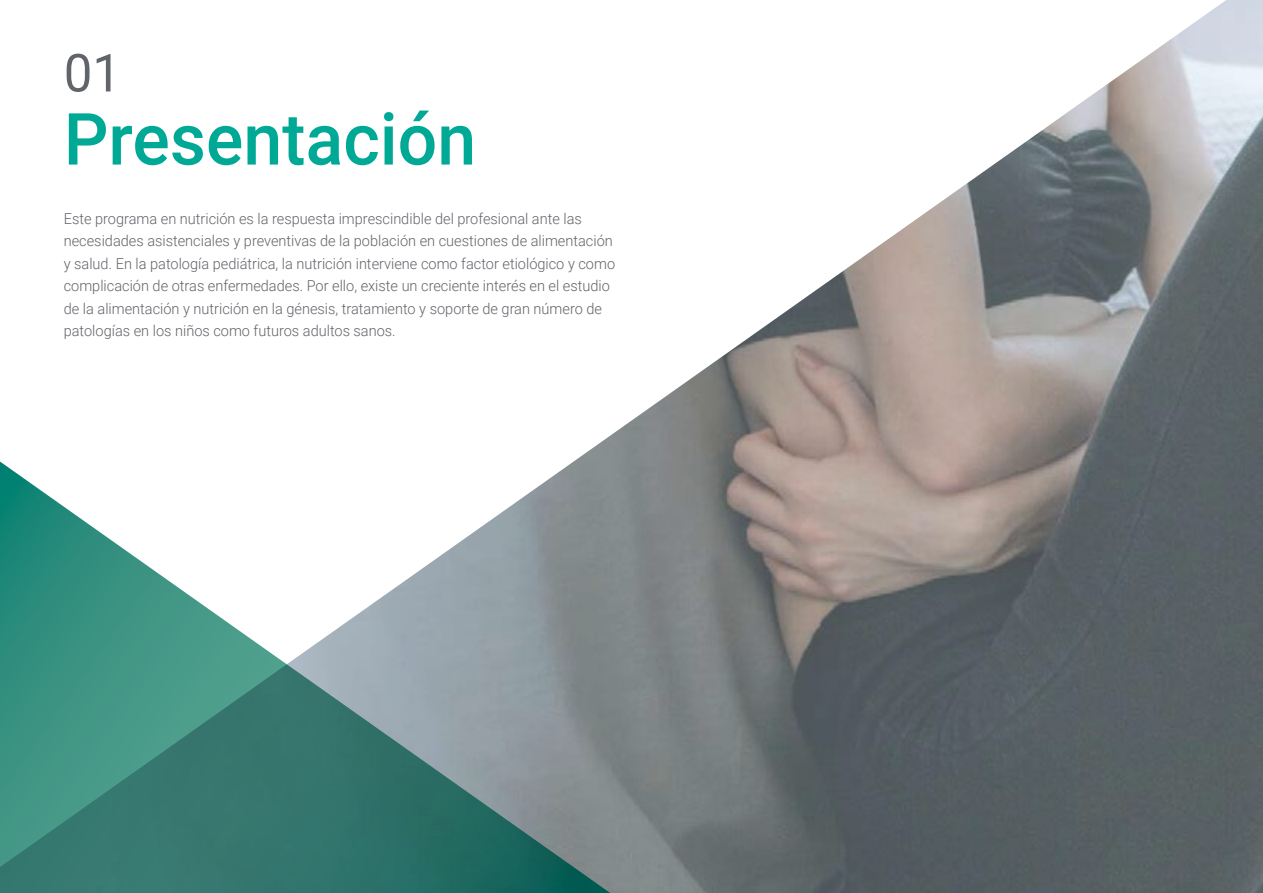
<style>
.page{position:relative;width:1263px;height:893px;background:#fff}
.page>*{position:absolute;margin:0;border:0;box-sizing:border-box;transform-origin:0 0}
.t1{font:500 72px "Roboto";color:#00a996}
.t2{font:52.5px "Roboto";color:#61646a}
.t3{font:300 15px/22.5px "Roboto";color:#61646a}
</style>
<div class="page">
<img style="left:596px;top:0;width:667px;height:893px">
<svg style="left:0;top:446px;width:640px;height:447px"></svg>
<h2 class="t2" style="left:64px;top:36px;width:59px">01</h2>
<h1 class="t1" style="left:64px;top:89px;width:414px">Presentación</h1>
<p class="t3" style="left:64px;top:207px;width:553px">Este programa en nutrición es la respuesta imprescindible del profesional ante las necesidades asistenciales y preventivas de la población en cuestiones de alimentación y salud. En la patología pediátrica, la nutrición interviene como factor etiológico y como complicación de otras enfermedades. Por ello, existe un creciente interés en el estudio de la alimentación y nutrición en la génesis, tratamiento y soporte de gran número de patologías en los niños como futuros adultos sanos.</p>
</div>
